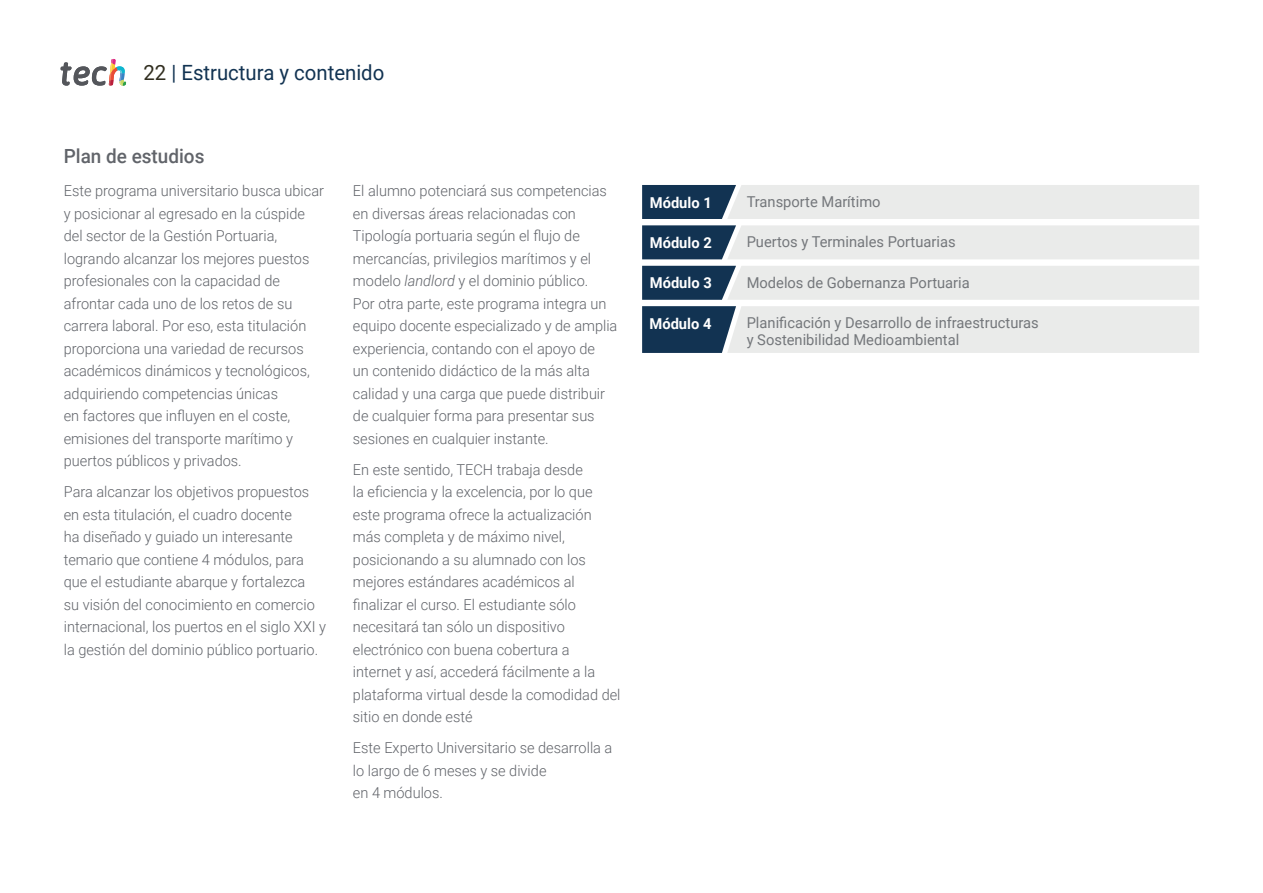
<style>
.page{position:relative;width:1263px;height:893px;background:#fff}
.page>*{position:absolute;margin:0;border:0;box-sizing:border-box;transform-origin:0 0}
.t1{font:21px "Roboto";color:#123352}
.t2{font:500 19.5px "Roboto";color:#61646a}
.t3{font:300 15px/22.5px "Roboto";color:#61646a}
.t4{font:15px/16.5px "Roboto";color:#74777b}
.t5{font:700 15px "Roboto";color:#fff}
.s1{color:#312e20}
.s2{font-style:italic}
</style>
<div class="page">
<svg style="left:642px;top:185px;width:557px;height:34px;background:#c8ced2"></svg>
<svg style="left:642px;top:266px;width:557px;height:34px;background:#c8ced2"></svg>
<svg style="left:642px;top:306px;width:557px;height:47px;background:#c8ced2"></svg>
<svg style="left:642px;top:225px;width:557px;height:34px;background:#c9cfd2"></svg>
<svg style="left:61px;top:59px;width:65px;height:27px"></svg>
<h1 class="t1" style="left:144px;top:57px;width:242px"><span class="s1">22</span> | Estructura y contenido</h1>
<h2 class="t2" style="left:64px;top:143px;width:142px">Plan de estudios</h2>
<p class="t3" style="left:64px;top:179px;width:262px">Este programa universitario busca ubicar y posicionar al egresado en la cúspide del sector de la Gestión Portuaria, logrando alcanzar los mejores puestos profesionales con la capacidad de afrontar cada uno de los retos de su carrera laboral. Por eso, esta titulación proporciona una variedad de recursos académicos dinámicos y tecnológicos, adquiriendo competencias únicas<br>en factores que influyen en el coste, emisiones del transporte marítimo y puertos públicos y privados.</p>
<p class="t3" style="left:64px;top:480px;width:264px">Para alcanzar los objetivos propuestos en esta titulación, el cuadro docente<br>ha diseñado y guiado un interesante temario que contiene 4 módulos, para que el estudiante abarque y fortalezca<br>su visión del conocimiento en comercio internacional, los puertos en el siglo XXI y la gestión del dominio público portuario.</p>
<p class="t3" style="left:353px;top:179px;width:266px">El alumno potenciará sus competencias en diversas áreas relacionadas con Tipología portuaria según el flujo de mercancías, privilegios marítimos y el modelo <span class="s2">landlord</span> y el dominio público.<br>Por otra parte, este programa integra un equipo docente especializado y de amplia experiencia, contando con el apoyo de<br>un contenido didáctico de la más alta calidad y una carga que puede distribuir de cualquier forma para presentar sus sesiones en cualquier instante.</p>
<p class="t3" style="left:353px;top:458px;width:269px">En este sentido, TECH trabaja desde<br>la eficiencia y la excelencia, por lo que este programa ofrece la actualización más completa y de máximo nivel, posicionando a su alumnado con los mejores estándares académicos al finalizar el curso. El estudiante sólo necesitará tan sólo un dispositivo electrónico con buena cobertura a internet y así, accederá fácilmente a la plataforma virtual desde la comodidad del sitio en donde esté</p>
<p class="t3" style="left:353px;top:736px;width:261px">Este Experto Universitario se desarrolla a lo largo de 6 meses y se divide<br>en 4 módulos.</p>
<p class="t5" style="left:650px;top:192px;width:63px">Módulo 1</p>
<p class="t4" style="left:747px;top:193px;width:135px">Transporte Marítimo</p>
<p class="t5" style="left:650px;top:236px;width:63px">Módulo 2</p>
<p class="t4" style="left:747px;top:233px;width:210px">Puertos y Terminales Portuarias</p>
<p class="t5" style="left:650px;top:273px;width:63px">Módulo 3</p>
<p class="t5" style="left:649px;top:313px;width:63px">Módulo 4</p>
<p class="t4" style="left:747px;top:274px;width:225px">Modelos de Gobernanza Portuaria</p>
<p class="t4" style="left:747px;top:314px;width:293px">Planificación y Desarrollo de infraestructuras y Sostenibilidad Medioambiental</p>
</div>
